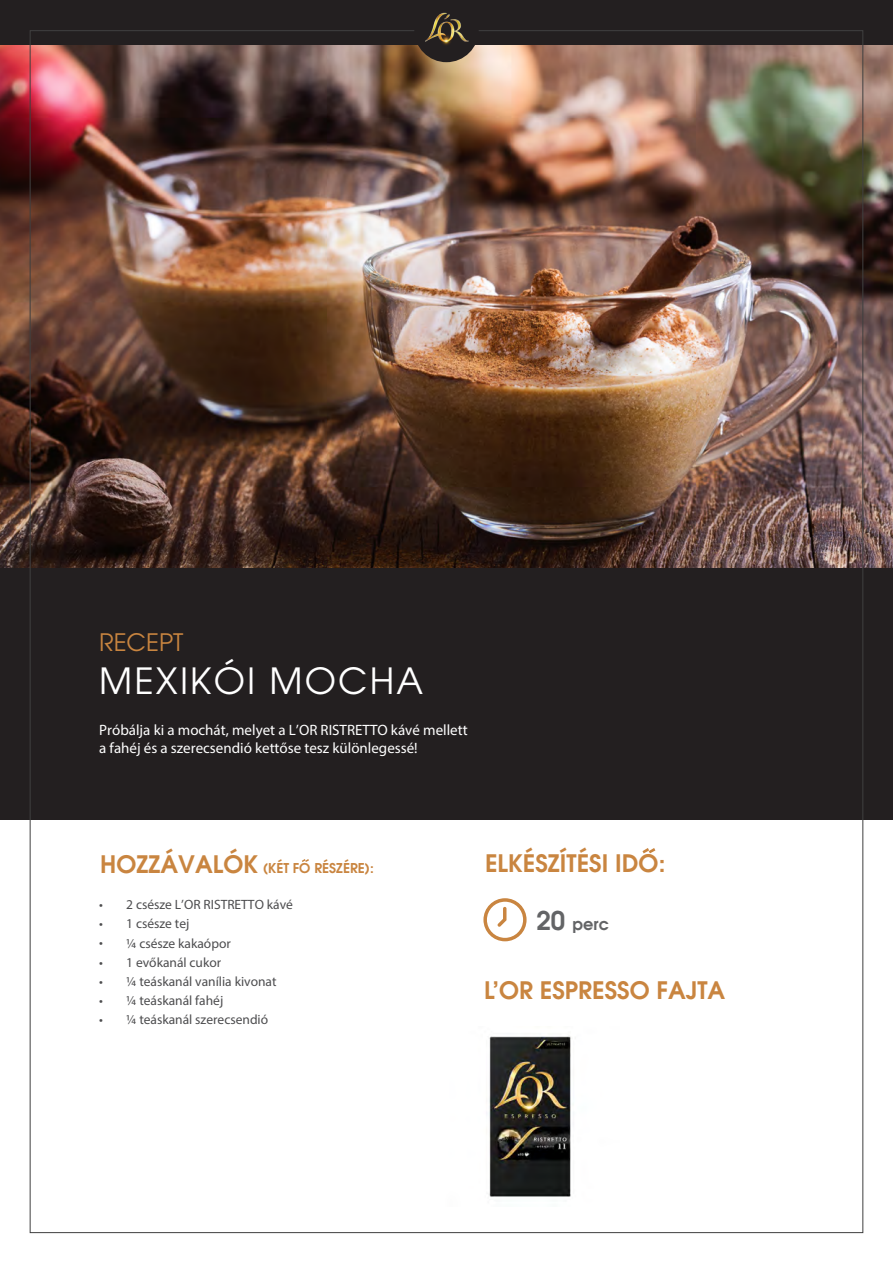
<style>
.page{position:relative;width:893px;height:1263px;background:#fff}
.page>*{position:absolute;margin:0;border:0;box-sizing:border-box;transform-origin:0 0}
.t1{font:36px "H Avant Garde";letter-spacing:.06em;color:#fff}
.t2{font:24px "H Avant Garde Demi";color:#c98540}
.t3{font:24px "H Avant Garde";color:#c98540}
.t4{font:16.05px "H Avant Garde Demi";color:#636466}
.t5{font:15px/18px "Myriad Pro";color:#fff}
.t6{font:13.5px/19.2px "Myriad Pro";color:#4d4d4f}
.t7{font:13.5px "H Avant Garde Demi";color:#c98540}
.s1{font-size:24px}
.s2{font-size:25.8px}
</style>
<div class="page">
<div style="left:0;top:567px;width:893px;height:253px;background:#231f20"></div>
<img style="left:0;top:45px;width:893px;height:522px">
<svg style="left:483px;top:898px;width:44px;height:44px"></svg>
<img style="left:489px;top:1035px;width:82px;height:162px">
<div style="left:0;top:0;width:893px;height:45px;background:#231f20"></div>
<svg style="left:414px;top:45px;width:65px;height:17px"></svg>
<img style="left:419px;top:12px;width:56px;height:39px">
<svg style="left:302px;top:859px;width:7px;height:3px"></svg>
<svg style="left:642px;top:848px;width:13px;height:5px"></svg>
<h2 class="t3" style="left:99px;top:627px;width:86px">RECEPT</h2>
<h1 class="t1" style="left:99px;top:659px;width:325px">MEXIKÓI M CHA</h1>
<h1 class="t1" style="left:196px;top:659px;width:350px">BONBON AU CAFÉ</h1>
<p class="t5" style="left:99px;top:721px;width:370px">Próbálja ki a mochát, melyet a L’OR RISTRETTO kávé mellett a fahéj és a szerecsendió kettőse tesz különlegessé!</p>
<p class="t7" style="left:100px;top:859px;width:275px"><span class="s1">HOZZÁVALÓK</span> (KÉT FO RÉSZÉRE):</p>
<h2 class="t2" style="left:485px;top:848px;width:182px">ELKÉSZÍTÉSI IDO:</h2>
<p class="t6" style="left:126px;top:895px;width:168px;text-indent:-27px">• 2 csésze L’OR RISTRETTO kávé<br>1 csésze tej<br>¼ csésze kakaópor<br>1 evőkanál cukor<br>¼ teáskanál vanília kivonat<br>¼ teáskanál fahéj<br>¼ teáskanál szerecsendió</p>
<p class="t6" style="left:99px;top:914px;width:5px;text-align:justify">• • • • • •</p>
<p class="t4" style="left:536px;top:914px;width:74px"><span class="s2">20</span> perc</p>
<h2 class="t2" style="left:484px;top:974px;width:242px">L’OR ESPRESSO FAJTA</h2>
</div>
